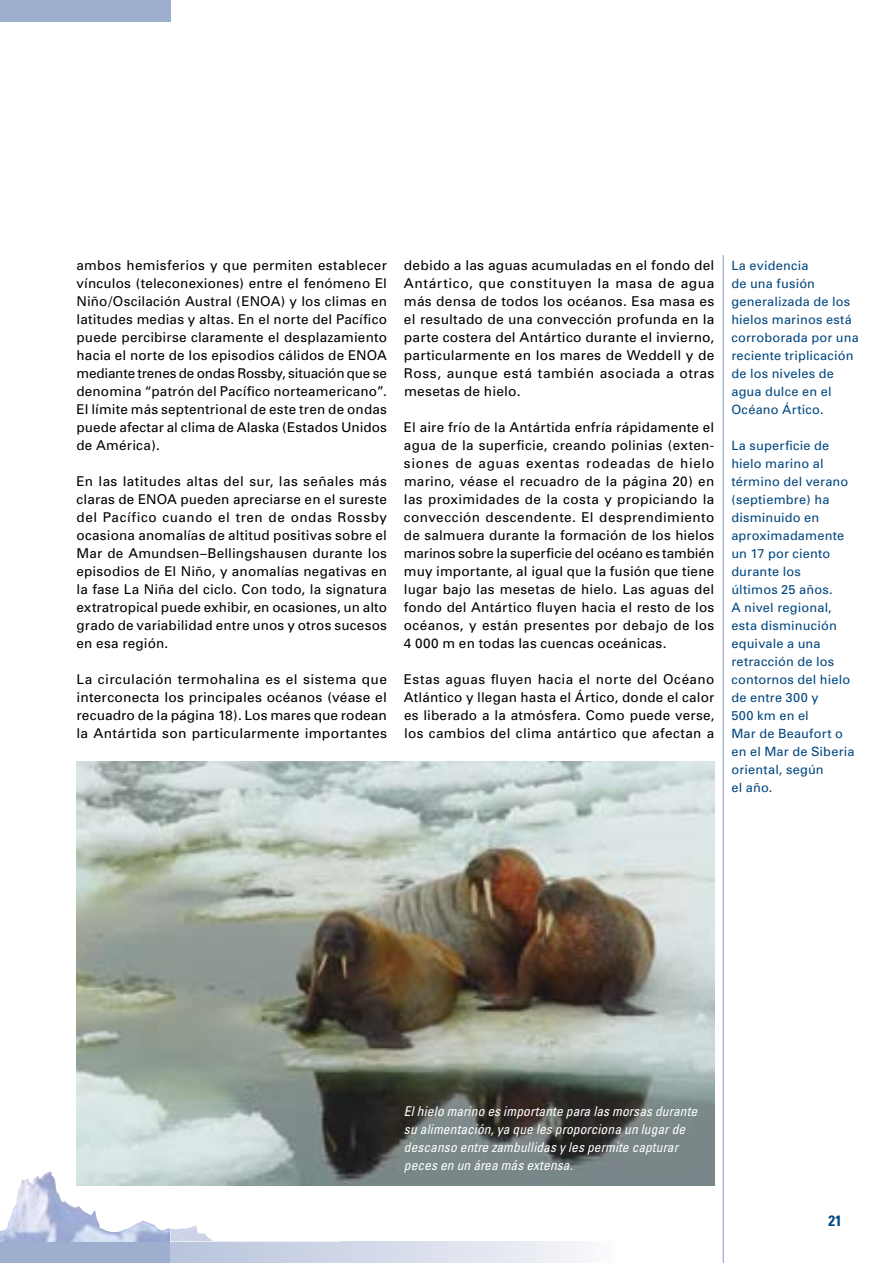
<style>
.page{position:relative;width:893px;height:1263px;background:#fff}
.page>*{position:absolute;margin:0;border:0;box-sizing:border-box;transform-origin:0 0}
.t1{font:700 condensed 15px "Univers";color:#00467f}
.t2{font:13.5px/18px "Univers";letter-spacing:.02em;color:#000;text-align:justify}
.t3{font:italic condensed 13.5px/18px "Univers";letter-spacing:.005em;color:#fff}
.t4{font:12.75px/18px "Univers";letter-spacing:.015em;color:#00467f}
</style>
<div class="page">
<div style="left:0;top:0;width:170px;height:21px;background:#9daece"></div>
<div style="left:0;top:1242px;width:170px;height:21px;background:#9daece"></div>
<div style="left:170px;top:1242px;width:451px;height:21px;background:linear-gradient(to right,#b7c3db,#f9f9fb)"></div>
<svg style="left:0;top:1160px;width:170px;height:82px"></svg>
<img style="left:77px;top:761px;width:637px;height:425px">
<hr style="left:723px;top:255px;width:1px;height:1008px;background:#839bc1">
<p class="t2" style="left:76px;top:256px;width:312px">ambos hemisferios y que permiten establecer vínculos (teleconexiones) entre el fenómeno El Niño/Oscilación Austral (ENOA) y los climas en latitudes medias y altas. En el norte del Pacífico puede percibirse claramente el desplazamiento hacia el norte de los episodios cálidos de ENOA mediante trenes de ondas Rossby, situación que se denomina “patrón del Pacífico norteamericano”.<br>El límite más septentrional de este tren de ondas puede afectar al clima de Alaska (Estados Unidos de América).</p>
<p class="t2" style="left:77px;top:472px;width:312px">En las latitudes altas del sur, las señales más claras de ENOA pueden apreciarse en el sureste del Pacífico cuando el tren de ondas Rossby ocasiona anomalías de altitud positivas sobre el Mar de Amundsen–Bellingshausen durante los episodios de El Niño, y anomalías negativas en la fase La Niña del ciclo. Con todo, la signatura extratropical puede exhibir, en ocasiones, un alto grado de variabilidad entre unos y otros sucesos en esa región.</p>
<p class="t2" style="left:77px;top:670px;width:312px">La circulación termohalina es el sistema que interconecta los principales océanos (véase el recuadro de la página 18). Los mares que rodean la Antártida son particularmente importantes</p>
<p class="t2" style="left:404px;top:256px;width:312px">debido a las aguas acumuladas en el fondo del Antártico, que constituyen la masa de agua más densa de todos los océanos. Esa masa es el resultado de una convección profunda en la parte costera del Antártico durante el invierno, particularmente en los mares de Weddell y de Ross, aunque está también asociada a otras mesetas de hielo.</p>
<p class="t2" style="left:404px;top:418px;width:312px">El aire frío de la Antártida enfría rápidamente el agua de la superficie, creando polinias (exten&shy;siones de aguas exentas rodeadas de hielo marino, véase el recuadro de la página 20) en las proximidades de la costa y propiciando la convección descendente. El desprendimiento de salmuera durante la formación de los hielos marinos sobre la superficie del océano es también muy importante, al igual que la fusión que tiene lugar bajo las mesetas de hielo. Las aguas del fondo del Antártico fluyen hacia el resto de los océanos, y están presentes por debajo de los 4 000 m en todas las cuencas oceánicas.</p>
<p class="t2" style="left:404px;top:670px;width:312px">Estas aguas fluyen hacia el norte del Océano Atlántico y llegan hasta el Ártico, donde el calor es liberado a la atmósfera. Como puede verse, los cambios del clima antártico que afectan a</p>
<p class="t4" style="left:731px;top:257px;width:129px">La evidencia<br>de una fusión generalizada de los hielos marinos está corroborada por una reciente triplicación de los niveles de agua dulce en el<br>Océano Ártico.</p>
<p class="t4" style="left:731px;top:437px;width:125px">La superficie de hielo marino al término del verano (septiembre) ha disminuido en aproximadamente un 17 por ciento durante los<br>últimos 25 años.<br>A nivel regional, esta disminución equivale a una retracción de los contornos del hielo de entre 300 y<br>500 km en el<br>Mar de Beaufort o en el Mar de Siberia oriental, según<br>el año.</p>
<p class="t3" style="left:404px;top:1102px;width:295px">El hielo marino es importante para las morsas durante su alimentación, ya que les proporciona un lugar de descanso entre zambullidas y les permite capturar peces en un área más extensa.</p>
<p class="t1" style="left:829px;top:1211px;width:7px">21</p>
</div>
